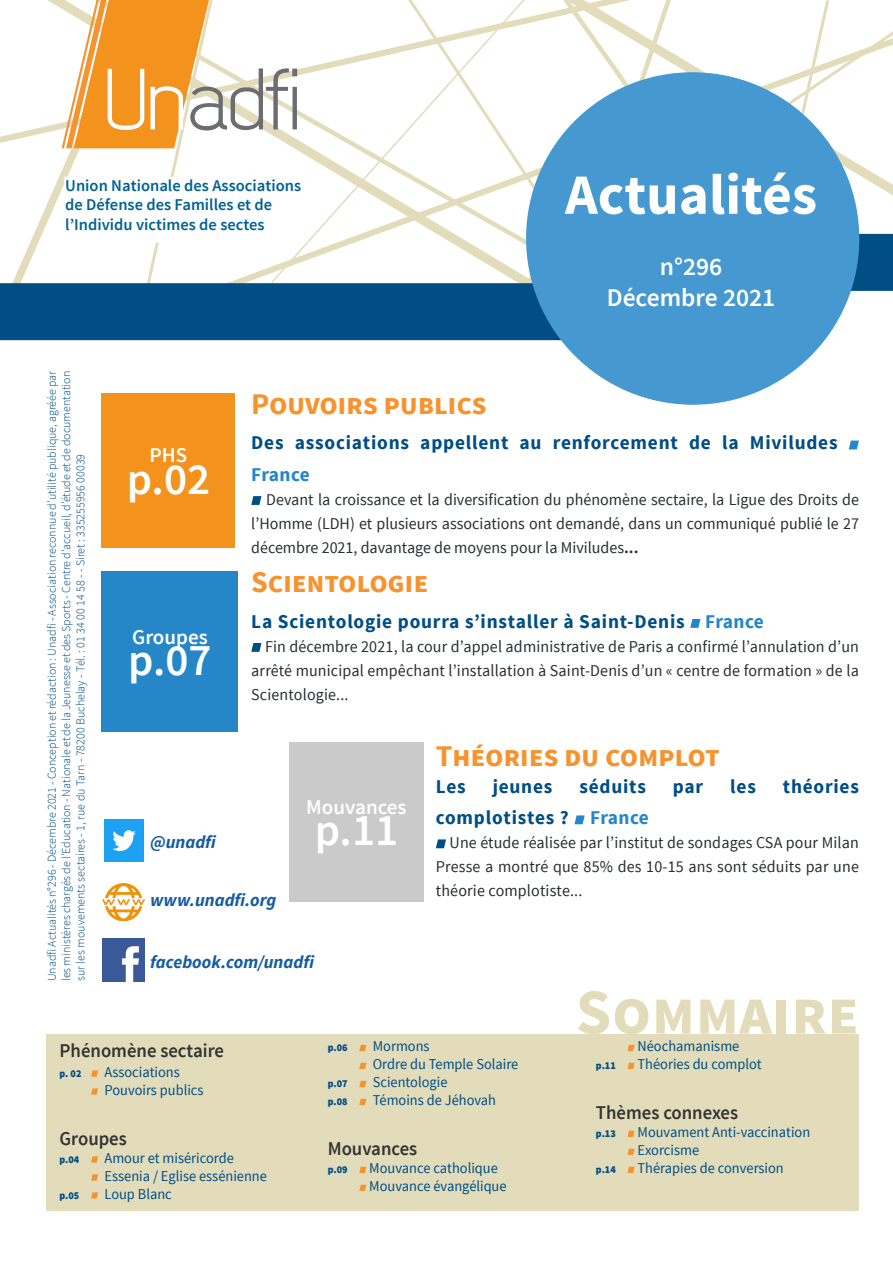
<style>
.page{position:relative;width:893px;height:1263px;background:#fff}
.page>*{position:absolute;margin:0;border:0;box-sizing:border-box;transform-origin:0 0}
.t1{font:700 64.2px "Source Sans Pro";color:#e2dcba}
.t2{font:700 57px "Source Sans Pro";color:#fff}
.t3{font:600 45px "Source Sans Pro";color:#fff}
.t4{font:700 30px "Source Sans Pro";letter-spacing:-.01em;color:#f7932e}
.t5{font:600 25.5px "Source Sans Pro";color:#fff}
.t6{font:600 21px "Source Sans Pro";color:#fff}
.t7{font:700 19.5px/31.5px "Source Sans Pro";letter-spacing:.04em;color:#014e85}
.t8{font:600 19.5px "Source Sans Pro";color:#333;scale:.96 1}
.t9{font:italic 700 18px "Source Sans Pro";color:#175d9e}
.t10{font:16.5px/24px "Source Sans Pro";letter-spacing:.01em;color:#292d2f;text-align:justify}
.t11{font:600 16.5px/19.8px "Source Sans Pro";color:#016194}
.t12{font:15px "Source Sans Pro";color:#014e85;scale:.96 1}
.t13{font:300 12px/14.4px "Source Sans Pro";color:#014e85;text-align:justify}
.t14{font:900 10.5px "Source Sans Pro";color:#014e85;scale:.96 1}
.s1{color:#2487c8}
.s2{font-weight:600;font-size:18px}
</style>
<div class="page">
<svg style="left:0;top:0;width:698px;height:343px"></svg>
<svg style="left:734px;top:0;width:159px;height:340px"></svg>
<img style="left:104px;top:819px;width:39px;height:43px">
<img style="left:102px;top:938px;width:43px;height:43px">
<img style="left:102px;top:884px;width:43px;height:37px">
<svg style="left:581px;top:0;width:62px;height:114px"></svg>
<svg style="left:0;top:0;width:581px;height:340px"></svg>
<svg style="left:849px;top:441px;width:10px;height:8px"></svg>
<svg style="left:251px;top:496px;width:10px;height:9px"></svg>
<svg style="left:690px;top:619px;width:10px;height:9px"></svg>
<svg style="left:251px;top:643px;width:10px;height:9px"></svg>
<svg style="left:574px;top:815px;width:11px;height:9px"></svg>
<svg style="left:436px;top:839px;width:10px;height:9px"></svg>
<div style="left:102px;top:572px;width:136px;height:160px;background:#2587c8"></div>
<div style="left:102px;top:393px;width:133px;height:154px;background:#f3921d"></div>
<div style="left:289px;top:742px;width:135px;height:159px;background:#cacaca"></div>
<div style="left:47px;top:1034px;width:812px;height:177px;background:#e2dcba"></div>
<svg style="left:91px;top:1070px;width:7px;height:7px"></svg>
<svg style="left:91px;top:1088px;width:7px;height:7px"></svg>
<svg style="left:91px;top:1156px;width:7px;height:6px"></svg>
<svg style="left:91px;top:1174px;width:7px;height:6px"></svg>
<svg style="left:91px;top:1192px;width:7px;height:6px"></svg>
<svg style="left:359px;top:1045px;width:7px;height:6px"></svg>
<svg style="left:359px;top:1063px;width:7px;height:6px"></svg>
<svg style="left:359px;top:1081px;width:7px;height:6px"></svg>
<svg style="left:359px;top:1099px;width:7px;height:6px"></svg>
<svg style="left:359px;top:1167px;width:7px;height:6px"></svg>
<svg style="left:359px;top:1185px;width:7px;height:6px"></svg>
<svg style="left:627px;top:1045px;width:8px;height:6px"></svg>
<svg style="left:627px;top:1063px;width:8px;height:6px"></svg>
<svg style="left:627px;top:1131px;width:8px;height:6px"></svg>
<svg style="left:627px;top:1149px;width:8px;height:6px"></svg>
<svg style="left:627px;top:1167px;width:8px;height:6px"></svg>
<div style="left:526px;top:72px;width:332px;height:332px;background:#4699d0;border-radius:50%"></div>
<p class="t11" style="left:65px;top:176px;width:237px">Union Nationale des Associations de Défense des Familles et de l’Individu victimes de sectes</p>
<p class="t2" style="left:565px;top:158px;width:253px">Actualités</p>
<p class="t5" style="left:660px;top:250px;width:64px">n°296</p>
<p class="t5" style="left:607px;top:281px;width:170px">Décembre 2021</p>
<p class="t13" style="left:45px;top:981px;width:612px;rotate:-90deg">Unadfi Actualités n°296 - Décembre 2021 - Conception et rédaction : Unadfi - Association reconnue d’utilité publique, agréée par les ministères chargés de l’Education - Nationale et de la Jeunesse et des Sports - Centre d’accueil, d’étude et de documentation sur les mouvements sectaires - 1, rue du Tarn - 78200 Buchelay - Tél. : 01 34 00 14 58 - - Siret : 335255956 00039</p>
<p class="t6" style="left:150px;top:442px;width:39px">PHS</p>
<p class="t3" style="left:127px;top:450px;width:85px">p.02</p>
<p class="t6" style="left:132px;top:624px;width:77px">Groupes</p>
<p class="t3" style="left:128px;top:632px;width:85px">p.07</p>
<p class="t4" style="left:251px;top:385px;width:237px">Pouvoirs publics</p>
<p class="t7" style="left:251px;top:428px;width:588px">Des associations appellent au renforcement de la Miviludes<br><span class="s1">France</span></p>
<p class="t10" style="left:251px;top:488px;width:609px;text-indent:15px">Devant la croissance et la diversification du phénomène sectaire, la Ligue des Droits de l’Homme (LDH) et plusieurs associations ont demandé, dans un communiqué publié le 27 décembre 2021, davantage de moyens pour la Miviludes<span class="s2">...</span></p>
<p class="t4" style="left:251px;top:563px;width:179px">Scientologie</p>
<p class="t7" style="left:251px;top:606px;width:514px">La Scientologie pourra s’installer à Saint-Denis <span class="s1">France</span></p>
<p class="t10" style="left:251px;top:635px;width:609px;text-indent:14px">Fin décembre 2021, la cour d’appel administrative de Paris a confirmé l’annulation d’un arrêté municipal empêchant l’installation à Saint-Denis d’un « centre de formation » de la Scientologie...</p>
<p class="t9" style="left:150px;top:830px;width:68px">@unadfi</p>
<p class="t9" style="left:150px;top:888px;width:128px">www.unadfi.org</p>
<p class="t6" style="left:306px;top:793px;width:102px">Mouvances</p>
<p class="t3" style="left:315px;top:802px;width:85px">p.11</p>
<p class="t9" style="left:150px;top:950px;width:166px">facebook.com/unadfi</p>
<p class="t4" style="left:436px;top:736px;width:285px">Théories du complot</p>
<p class="t7" style="left:436px;top:771px;width:31px">Les</p>
<p class="t7" style="left:493px;top:771px;width:61px">jeunes</p>
<p class="t7" style="left:579px;top:771px;width:68px">séduits</p>
<p class="t7" style="left:673px;top:771px;width:32px">par</p>
<p class="t7" style="left:730px;top:771px;width:27px">les</p>
<p class="t7" style="left:783px;top:771px;width:78px">théories</p>
<p class="t7" style="left:436px;top:803px;width:214px">complotistes ? <span class="s1">France</span></p>
<p class="t10" style="left:436px;top:831px;width:425px;text-indent:14px">Une étude réalisée par l’institut de sondages CSA pour Milan Presse a montré que 85% des 10-15 ans sont séduits par une théorie complotiste...</p>
<p class="t1" style="left:576px;top:971px;width:285px">Sommaire</p>
<p class="t8" style="left:60px;top:1038px;width:173px">Phénomène sectaire</p>
<p class="t14" style="left:60px;top:1066px;width:24px">p. 02</p>
<p class="t12" style="left:105px;top:1062px;width:80px">Associations</p>
<p class="t12" style="left:105px;top:1080px;width:105px">Pouvoirs publics</p>
<p class="t8" style="left:60px;top:1126px;width:72px">Groupes</p>
<p class="t14" style="left:60px;top:1152px;width:22px">p.04</p>
<p class="t12" style="left:105px;top:1148px;width:136px">Amour et miséricorde</p>
<p class="t12" style="left:105px;top:1166px;width:171px">Essenia / Eglise essénienne</p>
<p class="t14" style="left:60px;top:1188px;width:22px">p.05</p>
<p class="t12" style="left:105px;top:1184px;width:72px">Loup Blanc</p>
<p class="t14" style="left:328px;top:1041px;width:22px">p.06</p>
<p class="t12" style="left:373px;top:1037px;width:61px">Mormons</p>
<p class="t12" style="left:373px;top:1055px;width:153px">Ordre du Temple Solaire</p>
<p class="t14" style="left:328px;top:1077px;width:22px">p.07</p>
<p class="t12" style="left:373px;top:1073px;width:79px">Scientologie</p>
<p class="t14" style="left:328px;top:1095px;width:22px">p.08</p>
<p class="t12" style="left:373px;top:1091px;width:130px">Témoins de Jéhovah</p>
<p class="t8" style="left:328px;top:1136px;width:95px">Mouvances</p>
<p class="t14" style="left:328px;top:1162px;width:22px">p.09</p>
<p class="t12" style="left:369px;top:1159px;width:135px">Mouvance catholique</p>
<p class="t12" style="left:369px;top:1177px;width:145px">Mouvance évangélique</p>
<p class="t12" style="left:637px;top:1037px;width:108px">Néochamanisme</p>
<p class="t14" style="left:596px;top:1059px;width:22px">p.11</p>
<p class="t12" style="left:637px;top:1055px;width:131px">Théories du complot</p>
<p class="t8" style="left:596px;top:1100px;width:150px">Thèmes connexes</p>
<p class="t14" style="left:596px;top:1126px;width:22px">p.13</p>
<p class="t12" style="left:637px;top:1123px;width:181px">Mouvament Anti-vaccination</p>
<p class="t12" style="left:637px;top:1141px;width:66px">Exorcisme</p>
<p class="t14" style="left:596px;top:1162px;width:22px">p.14</p>
<p class="t12" style="left:637px;top:1159px;width:154px">Thérapies de conversion</p>
</div>
